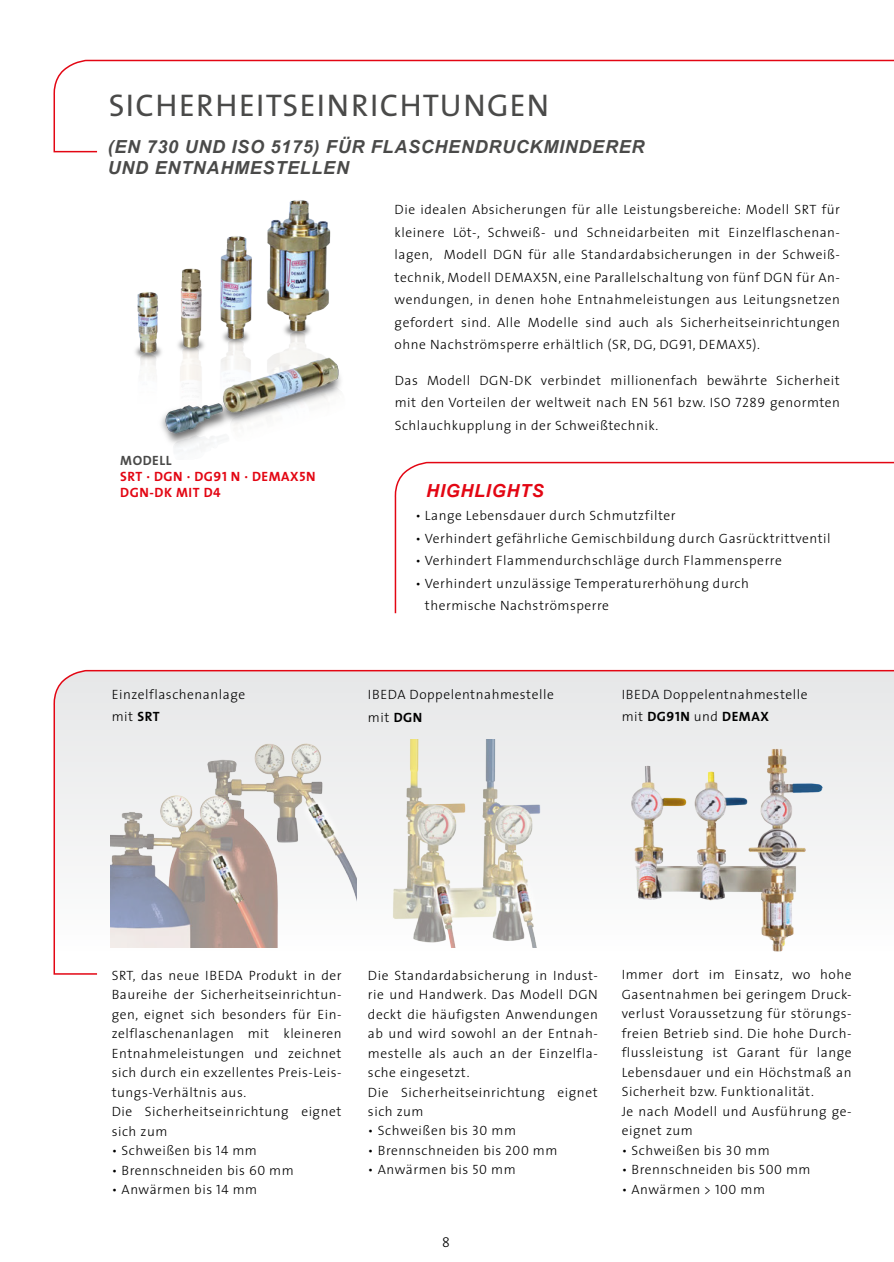
<style>
.page{position:relative;width:894px;height:1262px;background:#fff}
.page>*{position:absolute;margin:0;border:0;box-sizing:border-box;transform-origin:0 0}
.t1{font:31.5px "The Sans";letter-spacing:.04em;color:#4a4a49}
.t2{font:italic 700 18px/21.6px "Arial";letter-spacing:.04em;color:#4a4a49}
.t3{font:italic 700 18px "Arial";letter-spacing:.04em;color:#e30613}
.t4{font:14.25px "The Sans Light Caps";color:#000}
.t5{font:300 13.5px/19.5px "The Sans";letter-spacing:.04em;color:#000}
.t6{font:700 13.5px/16.2px "The Sans";letter-spacing:.04em;color:#e30613}
.s1{font-family:"The Sans Light Caps";font-weight:400}
.s2{color:#4a4a49}
.s3{font-family:"The Sans Bold Caps";font-weight:400}
.s4{font-weight:700}
</style>
<div class="page">
<svg style="left:53px;top:669px;width:840px;height:306px"></svg>
<img style="left:111px;top:739px;width:236px;height:209px">
<img style="left:347px;top:739px;width:240px;height:209px">
<img style="left:135px;top:200px;width:196px;height:166px">
<img style="left:150px;top:343px;width:191px;height:109px">
<svg style="left:53px;top:59px;width:840px;height:94px"></svg>
<svg style="left:394px;top:461px;width:499px;height:153px"></svg>
<img style="left:625px;top:722px;width:204px;height:232px">
<h1 class="t1" style="left:109px;top:80px;width:442px">SICHERHEITSEINRICHTUNGEN</h1>
<h2 class="t2" style="left:108px;top:136px;width:538px">(EN 730 UND IS O 5175) FÜR FLASCHENDRUCKMINDERER<br>UND EN TNAH</h2>
<h2 class="t2" style="left:234px;top:158px;width:67px">MES TELLEN</h2>
<p class="t5" style="left:394px;top:198px;width:446px;line-height:22.5px;text-align:justify">Die idealen Absicherungen für alle Leistungsbereiche: Modell SRT für kleinere Löt-, Schweiß- und Schneidarbeiten mit Einzelflaschenan&shy;lagen, Modell DGN für alle Standardabsicherungen in der Schweiß&shy;technik, Modell DEMAX<span class="s1">5</span>N, eine Parallelschaltung von fünf DGN für An&shy;wendungen, in denen hohe Entnahmeleistungen aus Leitungsnetzen gefordert sind. Alle Modelle sind auch als Sicherheitseinrichtungen ohne Nachströmsperre erhältlich (SR, DG, DG<span class="s1">91</span>, DEMAX<span class="s1">5</span>).</p>
<p class="t6" style="left:120px;top:452px;width:197px"><span class="s2">Modell<br></span>SRT · DGN · DG<span class="s3">91</span> N · DEMAX<span class="s3">5</span>N<br>DGN-DK MIT D<span class="s3">4</span></p>
<p class="t5" style="left:112px;top:683px;width:135px;line-height:22.5px">Einzelflaschenanlage mit <span class="s4">SRT</span></p>
<p class="t5" style="left:394px;top:369px;width:446px;line-height:22.5px;text-align:justify">Das Modell DGN-DK verbindet millionenfach bewährte Sicherheit mit den Vorteilen der weltweit nach EN <span class="s1">561</span> bzw. ISO <span class="s1">7289</span> genormten Schlauchkupplung in der Schweißtechnik.</p>
<h2 class="t3" style="left:426px;top:479px;width:118px">HIGHLIGHTS</h2>
<p class="t5" style="left:415px;top:506px;width:261px">• Lange Lebensdauer durch Schmutzfilter</p>
<p class="t5" style="left:415px;top:528px;width:416px">• Verhindert gefährliche Gemischbildung durch Gasrücktrittventil</p>
<p class="t5" style="left:415px;top:551px;width:367px">• Verhindert Flammendurchschläge durch Flammensperre</p>
<p class="t5" style="left:424px;top:572px;width:325px;line-height:22.5px;text-indent:-9px">• Verhindert unzulässige Temperaturerhöhung durch thermische Nachströmsperre</p>
<p class="t5" style="left:368px;top:683px;width:187px;line-height:22.5px">IBEDA Doppelentnahmestelle mit <span class="s4">DGN</span></p>
<p class="t5" style="left:621px;top:683px;width:187px;line-height:22.5px">IBEDA Doppelentnahmestelle mit <span class="s4">DG</span><span class="s3">91</span><span class="s4">N</span> und <span class="s4">DEMAX</span></p>
<p class="t5" style="left:112px;top:965px;width:231px">SRT, das neue IBEDA Produkt in der<br>Baureihe der Sicherheitseinrichtun&shy;gen, eignet sich besonders für Ein&shy;zelflaschenanlagen mit kleineren<br>Entnahmeleistungen und zeichnet sich durch ein exzellentes Preis-Leis&shy;tungs-Verhältnis aus.<br>Die Sicherheitseinrichtung eignet sich zum</p>
<p class="t5" style="left:112px;top:1140px;width:147px">• Schweißen bis <span class="s1">14</span> mm</p>
<p class="t5" style="left:112px;top:1160px;width:183px">• Brennschneiden bis <span class="s1">60</span> mm</p>
<p class="t5" style="left:112px;top:1179px;width:147px">• Anwärmen bis <span class="s1">14</span> mm</p>
<p class="t5" style="left:368px;top:965px;width:231px">Die Standardabsicherung in Indust&shy;rie und Handwerk. Das Modell DGN deckt die häufigsten Anwendungen ab und wird sowohl an der Entnah&shy;mestelle als auch an der Einzelfla&shy;sche eingesetzt.<br>Die Sicherheitseinrichtung eignet sich zum</p>
<p class="t5" style="left:368px;top:1121px;width:149px">• Schweißen bis <span class="s1">30</span> mm</p>
<p class="t5" style="left:368px;top:1140px;width:191px">• Brennschneiden bis <span class="s1">200</span> mm</p>
<p class="t5" style="left:368px;top:1160px;width:149px">• Anwärmen bis <span class="s1">50</span> mm</p>
<p class="t4" style="left:442px;top:1231px;width:9px">8</p>
<p class="t5" style="left:621px;top:965px;width:231px">Immer dort im Einsatz, wo hohe<br>Gasentnahmen bei geringem Druck&shy;verlust Voraussetzung für störungs&shy;freien Betrieb sind. Die hohe Durch&shy;flussleistung ist Garant für lange<br>Lebensdauer und ein Höchstmaß an<br>Sicherheit bzw. Funktionalität.<br>Je nach Modell und Ausführung ge&shy;eignet zum</p>
<p class="t5" style="left:621px;top:1140px;width:149px">• Schweißen bis <span class="s1">30</span> mm</p>
<p class="t5" style="left:621px;top:1160px;width:190px">• Brennschneiden bis <span class="s1">500</span> mm</p>
<p class="t5" style="left:621px;top:1179px;width:145px">• Anwärmen &gt; <span class="s1">100</span> mm</p>
</div>
